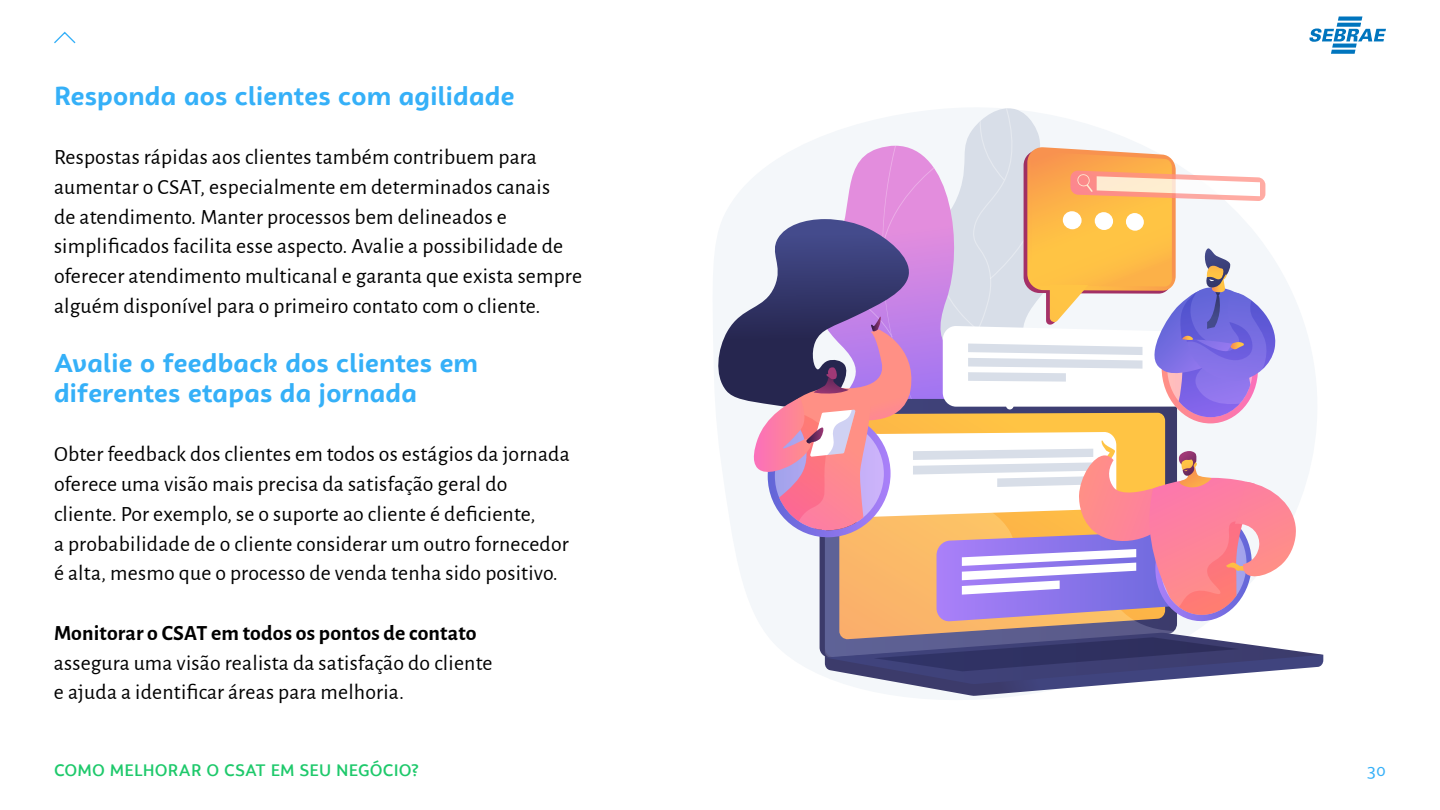
<style>
.page{position:relative;width:1440px;height:810px;background:#fff}
.page>*{position:absolute;margin:0;border:0;box-sizing:border-box;transform-origin:0 0}
.t1{font:700 26.25px/29.7px "Campuni";letter-spacing:.01em;color:#35b0f8}
.t2{font:21.75px/29.7px "Alegreya Sans";letter-spacing:.01em;color:#000}
.t3{font:700 21.75px "Alegreya Sans";letter-spacing:.01em;color:#000}
.t4{font:500 16.5px "Campuni";letter-spacing:.01em;color:#1ec96b}
.t5{font:16.5px "Campuni";color:#35b0f8}
</style>
<div class="page">
<svg style="left:54px;top:31px;width:22px;height:13px"></svg>
<svg style="left:1310px;top:17px;width:76px;height:37px"></svg>
<svg style="left:713px;top:273px;width:611px;height:427px"></svg>
<svg style="left:825px;top:623px;width:349px;height:10px"></svg>
<svg style="left:825px;top:633px;width:498px;height:63px"></svg>
<svg style="left:714px;top:108px;width:582px;height:515px"></svg>
<p class="t1" style="left:54px;top:81px;width:462px">Responda aos clientes com agilidade</p>
<p class="t2" style="left:54px;top:141px;width:530px">Respostas rápidas aos clientes também contribuem para aumentar o CSAT, especialmente em determinados canais<br>de atendimento. Manter processos bem delineados e simplificados facilita esse aspecto. Avalie a possibilidade de oferecer atendimento multicanal e garanta que exista sempre alguém disponível para o primeiro contato com o cliente.</p>
<p class="t1" style="left:54px;top:349px;width:426px">Avalie o feedback dos clientes em diferentes etapas da jornada</p>
<p class="t2" style="left:54px;top:438px;width:517px">Obter feedback dos clientes em todos os estágios da jornada oferece uma visão mais precisa da satisfação geral do cliente. Por exemplo, se o suporte ao cliente é deficiente,<br>a probabilidade de o cliente considerar um outro fornecedor é alta, mesmo que o processo de venda tenha sido positivo.</p>
<p class="t3" style="left:54px;top:617px;width:424px">Monitorar o CSAT em todos os pontos de contato</p>
<p class="t2" style="left:54px;top:647px;width:440px">assegura uma visão realista da satisfação do cliente e ajuda a identificar áreas para melhoria.</p>
<p class="t4" style="left:54px;top:760px;width:367px">COMO MELHORAR O CSAT EM SEU NEGÓCIO?</p>
<p class="t5" style="left:1367px;top:760px;width:20px">30</p>
</div>
